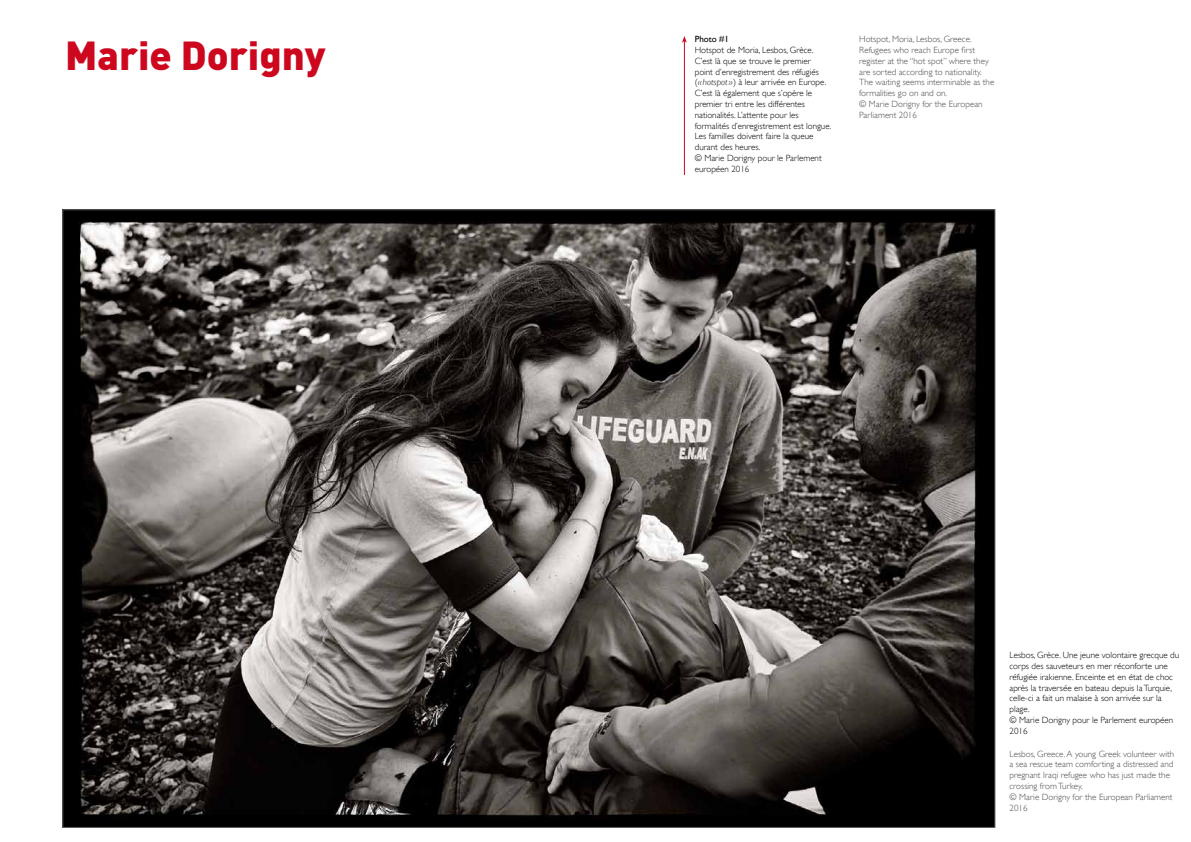
<style>
.page{position:relative;width:1191px;height:842px;background:#fff}
.page>*{position:absolute;margin:0;border:0;box-sizing:border-box;transform-origin:0 0}
.t1{font:900 40px "DIN";color:#cd071e}
.t2{font:300 9px/10.8px "Gill Sans";color:#000}
.t3{font:300 9px/10.8px "Gill Sans";color:#4b4b4d}
.t4{font:9px "Gill Sans";color:#000}
.s1{font-style:italic}
</style>
<div class="page">
<img style="left:64px;top:211px;width:929px;height:615px">
<hr style="left:684px;top:41px;width:1px;height:134px;background:#cd071e">
<svg style="left:682px;top:36px;width:5px;height:7px"></svg>
<h1 class="t1" style="left:65px;top:28px;width:262px">Marie Dorigny</h1>
<p class="t4" style="left:694px;top:34px;width:36px">Photo #1</p>
<p class="t2" style="left:694px;top:45px;width:138px">Hotspot de Moria, Lesbos, Grèce.<br>C’est là que se trouve le premier<br>point d’enregistrement des réfugiés<br>(<span class="s1">« hotspot »</span>) à leur arrivée en Europe.<br>C’est là également que s’opère le premier tri entre les différentes nationalités. L’attente pour les formalités d’enregistrement est longue.<br>Les familles doivent faire la queue durant des heures.<br>© Marie Dorigny pour le Parlement européen 2016</p>
<p class="t3" style="left:859px;top:34px;width:137px">Hotspot, Moria, Lesbos, Greece.<br>Refugees who reach Europe first register at the “hot spot” where they are sorted according to nationality.<br>The waiting seems interminable as the formalities go on and on.<br>© Marie Dorigny for the European<br>Parliament 2016</p>
<p class="t2" style="left:1009px;top:650px;width:171px">Lesbos, Grèce. Une jeune volontaire grecque du corps des sauveteurs en mer réconforte une réfugiée irakienne. Enceinte et en état de choc après la traversée en bateau depuis la Turquie, celle-ci a fait un malaise à son arrivée sur la plage.<br>© Marie Dorigny pour le Parlement européen 2016</p>
<p class="t3" style="left:1009px;top:748px;width:166px">Lesbos, Greece. A young Greek volunteer with a sea rescue team comforting a distressed and pregnant Iraqi refugee who has just made the crossing from Turkey.<br>© Marie Dorigny for the European Parliament 2016</p>
</div>
